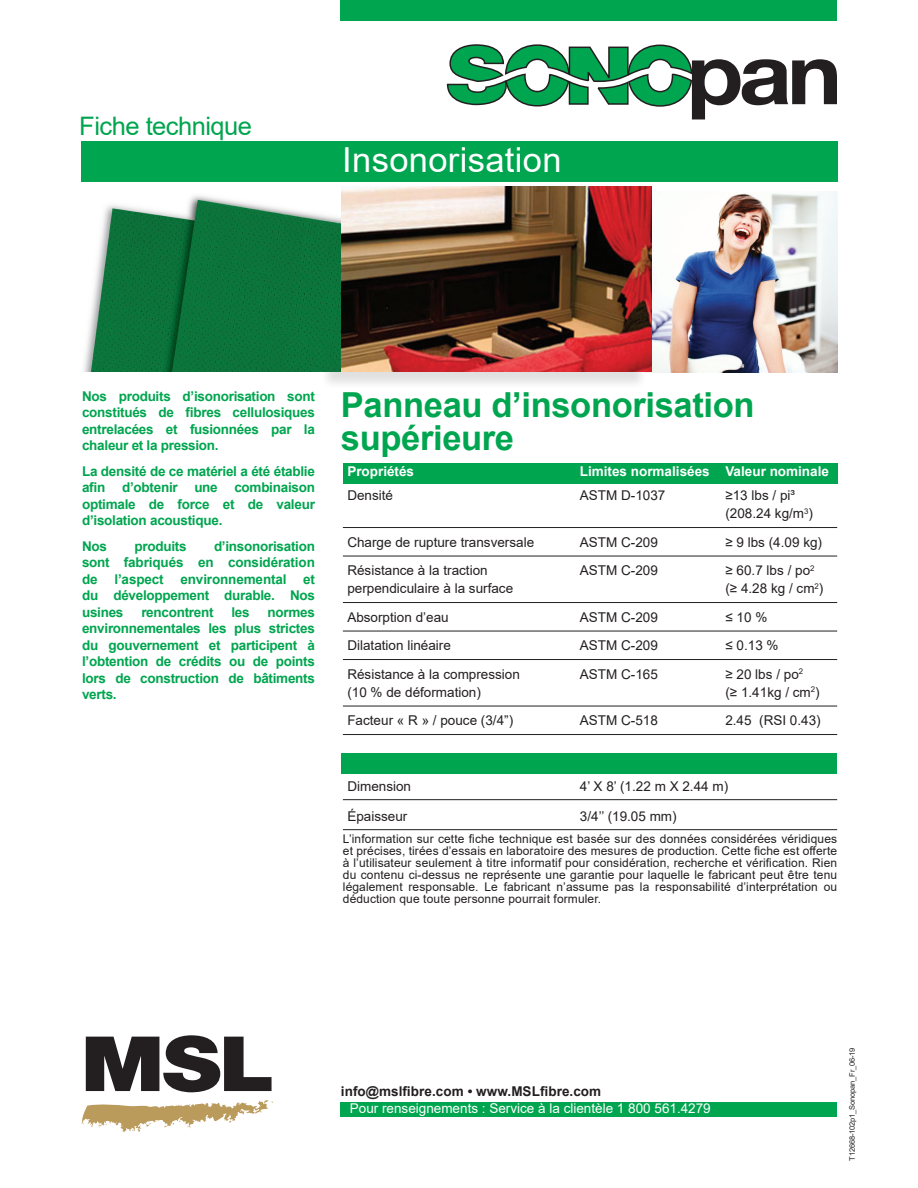
<style>
.page{position:relative;width:918px;height:1188px;background:#fff}
.page>*{position:absolute;margin:0;border:0;box-sizing:border-box;transform-origin:0 0}
.t1{font:700 34.5px/33px "Arial";letter-spacing:-.01em;color:#00a54f}
.t2{font:34.5px "Arial";letter-spacing:.01em;color:#fff}
.t3{font:25.5px "Arial";letter-spacing:-.02em;color:#00a54f}
.t4{font:700 13.5px/16.5px "Arial";letter-spacing:-.02em;color:#00a54f;text-align:justify}
.LIGHT{font:13.5px "Arial";color:#231f20}
.t5{font:13.5px "Arial";color:#fff}
.t6{font:700 13.5px "Arial";color:#fff}
.t7{font:700 13.5px "Arial";letter-spacing:.005em;color:#231f20}
.LIGHT-2{font:12px/12px "Arial";letter-spacing:.01em;color:#231f20;text-align:justify}
.t8{font:7.5px "Arial";letter-spacing:-.02em;color:#231f20}
</style>
<div class="page">
<div style="left:81px;top:141px;width:757px;height:40px;background:#00a54f"></div>
<div style="left:341px;top:0;width:496px;height:20px;background:#00a54f"></div>
<div style="left:340px;top:1102px;width:497px;height:15px;background:#00a54f"></div>
<div style="left:343px;top:463px;width:494px;height:20px;background:#00a54f"></div>
<hr style="left:343px;top:527px;width:494px;height:1px;background:#231f20">
<hr style="left:343px;top:556px;width:494px;height:1px;background:#231f20">
<hr style="left:343px;top:602px;width:494px;height:1px;background:#231f20">
<hr style="left:343px;top:631px;width:494px;height:1px;background:#231f20">
<hr style="left:343px;top:659px;width:494px;height:1px;background:#231f20">
<hr style="left:343px;top:706px;width:494px;height:1px;background:#231f20">
<hr style="left:343px;top:734px;width:494px;height:1px;background:#231f20">
<div style="left:341px;top:753px;width:496px;height:21px;background:#00a54f"></div>
<hr style="left:343px;top:799px;width:494px;height:1px;background:#231f20">
<hr style="left:343px;top:829px;width:494px;height:1px;background:#231f20">
<svg style="left:86px;top:1035px;width:186px;height:57px"></svg>
<svg style="left:81px;top:1100px;width:192px;height:32px"></svg>
<img style="left:651px;top:192px;width:187px;height:180px">
<div style="left:320px;top:188px;width:328px;height:202px;background:#231f20;opacity:.14"></div>
<img style="left:341px;top:187px;width:310px;height:185px">
<svg style="left:446px;top:44px;width:391px;height:75px"></svg>
<img style="left:83px;top:188px;width:258px;height:184px">
<p class="t3" style="left:79px;top:108px;width:174px">Fiche technique</p>
<p class="t2" style="left:342px;top:136px;width:221px">Insonorisation</p>
<p class="t4" style="left:82px;top:388px;width:234px">Nos produits d’isonorisation sont constitués de fibres cellulosiques entrelacées et fusionnées par la chaleur et la pression.</p>
<p class="t4" style="left:82px;top:463px;width:234px">La densité de ce matériel a été établie afin d’obtenir une combinaison optimale de force et de valeur d’isolation acoustique.</p>
<p class="t4" style="left:82px;top:538px;width:26px">Nos</p>
<p class="t4" style="left:134px;top:538px;width:54px">produits</p>
<p class="t4" style="left:82px;top:538px;width:234px;text-indent:132px">d’insonorisation sont fabriqués en considération de l’aspect environnemental et du développement durable. Nos usines</p>
<p class="t4" style="left:141px;top:604px;width:74px">rencontrent</p>
<p class="t4" style="left:231px;top:604px;width:20px">les</p>
<p class="t4" style="left:82px;top:604px;width:234px;text-indent:185px">normes environnementales les plus strictes du gouvernement et participent à l’obtention de crédits ou de points lors de construction de bâtiments verts.</p>
<p class="t1" style="left:341px;top:389px;width:415px">Panneau d’insonorisation supérieure</p>
<p class="t6" style="left:347px;top:461px;width:68px">Propriétés</p>
<p class="t6" style="left:580px;top:461px;width:251px">Limites normalisées Valeur nominale</p>
<p class="LIGHT" style="left:347px;top:486px;width:47px">Densité</p>
<p class="LIGHT" style="left:580px;top:486px;width:87px">ASTM D-1037</p>
<p class="LIGHT" style="left:725px;top:486px;width:71px">≥13 lbs / pi³</p>
<p class="LIGHT" style="left:725px;top:504px;width:89px">(208.24 kg/m<sup>3</sup>)</p>
<p class="LIGHT" style="left:347px;top:533px;width:188px">Charge de rupture transversale</p>
<p class="LIGHT" style="left:580px;top:533px;width:80px">ASTM C-209</p>
<p class="LIGHT" style="left:725px;top:533px;width:98px">≥ 9 lbs (4.09 kg)</p>
<p class="LIGHT" style="left:347px;top:561px;width:142px">Résistance à la traction</p>
<p class="LIGHT" style="left:580px;top:561px;width:80px">ASTM C-209</p>
<p class="LIGHT" style="left:725px;top:561px;width:91px">≥ 60.7 lbs / po<sup>2</sup></p>
<p class="LIGHT" style="left:347px;top:579px;width:167px">perpendiculaire à la surface</p>
<p class="LIGHT" style="left:725px;top:579px;width:100px">(≥ 4.28 kg / cm<sup>2</sup>)</p>
<p class="LIGHT" style="left:347px;top:608px;width:103px">Absorption d’eau</p>
<p class="LIGHT" style="left:580px;top:608px;width:80px">ASTM C-209</p>
<p class="LIGHT" style="left:725px;top:608px;width:43px">≤10%</p>
<p class="LIGHT" style="left:347px;top:636px;width:105px">Dilatation linéaire</p>
<p class="LIGHT" style="left:580px;top:636px;width:80px">ASTM C-209</p>
<p class="LIGHT" style="left:725px;top:636px;width:55px">≤ 0.13 %</p>
<p class="LIGHT" style="left:347px;top:665px;width:174px">Résistance à la compression</p>
<p class="LIGHT" style="left:580px;top:665px;width:80px">ASTM C-165</p>
<p class="LIGHT" style="left:725px;top:665px;width:79px">≥ 20 lbs / po<sup>2</sup></p>
<p class="LIGHT" style="left:347px;top:683px;width:135px">(10 % de déformation)</p>
<p class="LIGHT" style="left:725px;top:683px;width:96px">(≥ 1.41kg / cm<sup>2</sup>)</p>
<p class="LIGHT" style="left:347px;top:711px;width:167px">Facteur « R » / pouce (3/4”)</p>
<p class="LIGHT" style="left:580px;top:711px;width:80px">ASTM C-518</p>
<p class="LIGHT" style="left:725px;top:711px;width:97px">2.45 (RSI 0.43)</p>
<p class="LIGHT" style="left:347px;top:777px;width:65px">Dimension</p>
<p class="LIGHT" style="left:580px;top:777px;width:150px">4’ X 8’ (1.22 m X 2.44 m)</p>
<p class="LIGHT" style="left:347px;top:807px;width:62px">Épaisseur</p>
<p class="LIGHT" style="left:580px;top:807px;width:98px">3/4’’ (19.05 mm)</p>
<p class="LIGHT-2" style="left:343px;top:833px;width:496px">L’information sur cette fiche technique est basée sur des données considérées véridiques et précises, tirées d’essais en laboratoire des mesures de production. Cette fiche est offerte à l’utilisateur seulement à titre informatif pour considération, recherche et vérification. Rien du contenu ci-dessus ne représente une garantie pour laquelle le fabricant peut être tenu légalement responsable. Le fabricant n’assume pas la responsabilité d’interprétation ou déduction que toute personne pourrait formuler.</p>
<p class="t7" style="left:341px;top:1082px;width:262px">info@mslfibre.com • www.MSLfibre.com</p>
<p class="t5" style="left:350px;top:1099px;width:362px">Pour renseignements : Service à la clientèle 1 800 561.4279</p>
<p class="t8" style="left:847px;top:1161px;width:115px;rotate:-90deg">T12668-102p1_Sonopan_Fr_06-19</p>
</div>
